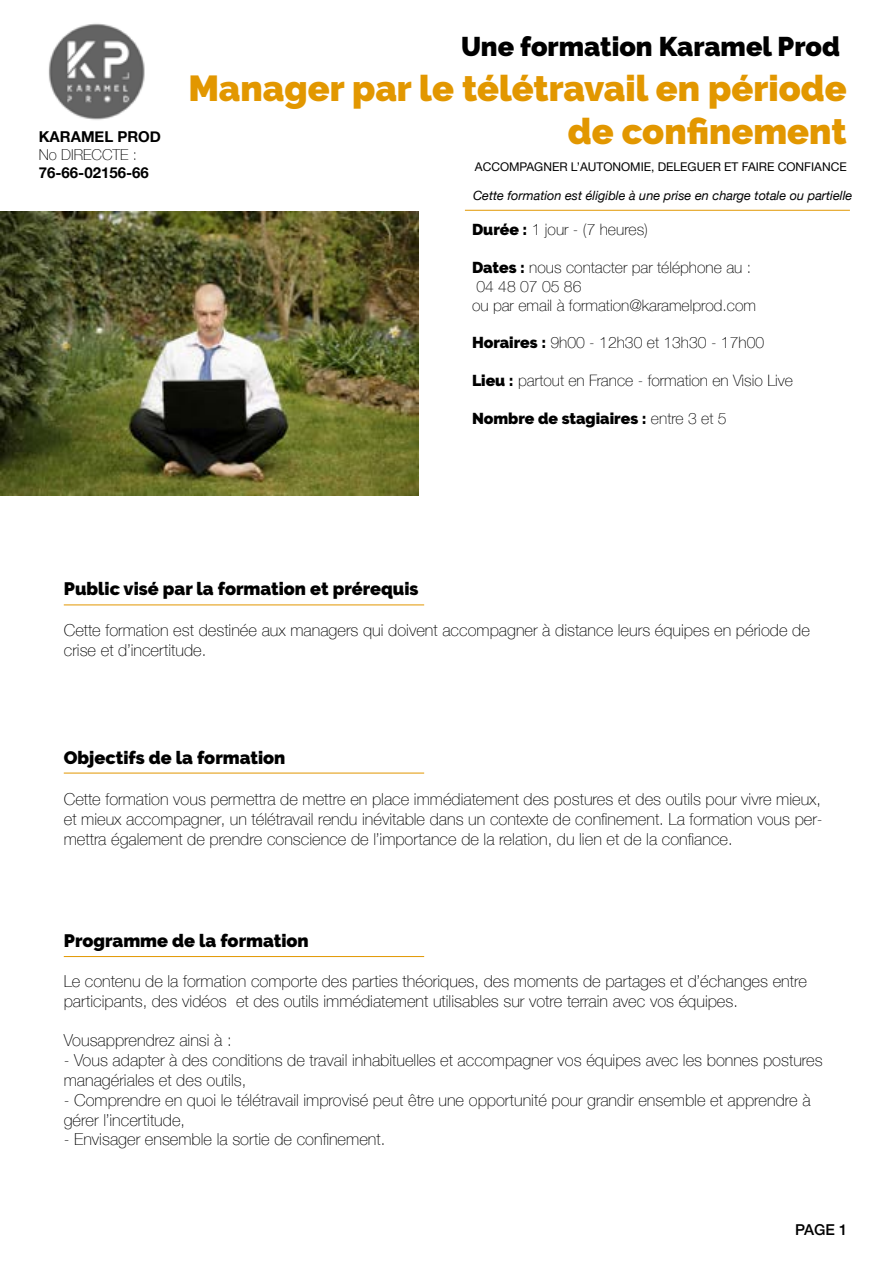
<style>
.page{position:relative;width:893px;height:1263px;background:#fff}
.page>*{position:absolute;margin:0;border:0;box-sizing:border-box;transform-origin:0 0}
.t1{font:900 36px/43.2px "Raleway";color:#e29700;text-align:right}
.t2{font:900 27px "Raleway";color:#000}
.t3{font:900 18px "Raleway";color:#000}
.t4{font:100 16.5px/19.8px "Helvetica Neue";color:#000}
.t5{font:100 15.75px/18.9px "Helvetica Neue";color:#000}
.t6{font:900 15.75px "Raleway";color:#000}
.t7{font:700 15px "Helvetica Neue";color:#000}
.t8{font:100 15px "Helvetica Neue";color:#000}
.t9{font:500 15px "Helvetica Neue";color:#000}
.t10{font:italic 12.75px "Helvetica Neue";color:#000}
.t11{font:12px "Helvetica Neue";color:#000}
.s1{font-family:"Raleway";font-weight:900}
.s2{font-family:"Helvetica Neue";font-weight:100}
</style>
<div class="page">
<hr style="left:64px;top:604px;width:360px;height:1px;background:#e29700">
<hr style="left:64px;top:773px;width:360px;height:1px;background:#e29700">
<hr style="left:64px;top:956px;width:360px;height:1px;background:#e29700">
<img style="left:48px;top:23px;width:97px;height:97px">
<hr style="left:465px;top:210px;width:385px;height:1px;background:#e29700">
<img style="left:0;top:212px;width:418px;height:283px">
<p class="t7" style="left:39px;top:125px;width:124px">KARAMEL PROD</p>
<p class="t8" style="left:39px;top:143px;width:100px">No DIRECCTE :</p>
<p class="t7" style="left:39px;top:161px;width:112px">76-66-02156-66</p>
<h2 class="t2" style="left:461px;top:30px;width:380px">Une formation Karamel Prod</h2>
<h1 class="t1" style="left:188px;top:67px;width:660px">Manager par le télétravail en période de confinement</h1>
<p class="t11" style="left:475px;top:158px;width:373px">ACCOMPAGNER L’AUTONOMIE, DELEGUER ET FAIRE CONFIANCE</p>
<p class="t10" style="left:473px;top:187px;width:381px">Cette formation est éligible à une prise en charge totale ou partielle</p>
<p class="t5" style="left:472px;top:219px;width:178px"><span class="s1">Durée :</span> 1 jour - (7 heures)</p>
<p class="t5" style="left:472px;top:257px;width:286px"><span class="s1">Dates :</span> nous contacter par téléphone au :<br>04 48 07 05 86<br>ou par email à formation@karamelprod.com</p>
<p class="t5" style="left:472px;top:333px;width:294px"><span class="s1">Horaires :</span> 9h00 - 12h30 et 13h30 - 17h00</p>
<p class="t5" style="left:472px;top:370px;width:323px"><span class="s1">Lieu :</span> partout en France - formation en Visio Live</p>
<p class="t6" style="left:472px;top:409px;width:256px">Nombre de stagiaires : <span class="s2">entre 3 et 5</span></p>
<p class="t3" style="left:64px;top:578px;width:356px">Public visé par la formation et prérequis</p>
<p class="t4" style="left:64px;top:620px;width:748px">Cette formation est destinée aux managers qui doivent accompagner à distance leurs équipes en période de crise et d’incertitude.</p>
<p class="t3" style="left:64px;top:747px;width:223px">Objectifs de la formation</p>
<p class="t4" style="left:64px;top:788px;width:760px;text-align:justify">Cette formation vous permettra de mettre en place immédiatement des postures et des outils pour vivre mieux, et mieux accompagner, un télétravail rendu inévitable dans un contexte de confinement. La formation vous per&shy;mettra également de prendre conscience de l’importance de la relation, du lien et de la confiance.</p>
<p class="t3" style="left:64px;top:930px;width:246px">Programme de la formation</p>
<p class="t4" style="left:64px;top:970px;width:745px">Le contenu de la formation comporte des parties théoriques, des moments de partages et d’échanges entre participants, des vidéos et des outils immédiatement utilisables sur votre terrain avec vos équipes.</p>
<p class="t4" style="left:64px;top:1030px;width:169px">Vousapprendrez ainsi à :</p>
<p class="t4" style="left:64px;top:1049px;width:760px">- Vous adapter à des conditions de travail inhabituelles et accompagner vos équipes avec les bonnes postures managériales et des outils,</p>
<p class="t4" style="left:64px;top:1089px;width:748px">- Comprendre en quoi le télétravail improvisé peut être une opportunité pour grandir ensemble et apprendre à gérer l’incertitude,</p>
<p class="t4" style="left:64px;top:1129px;width:323px">- Envisager ensemble la sortie de confinement.</p>
<p class="t9" style="left:795px;top:1218px;width:54px">PAGE 1</p>
</div>
